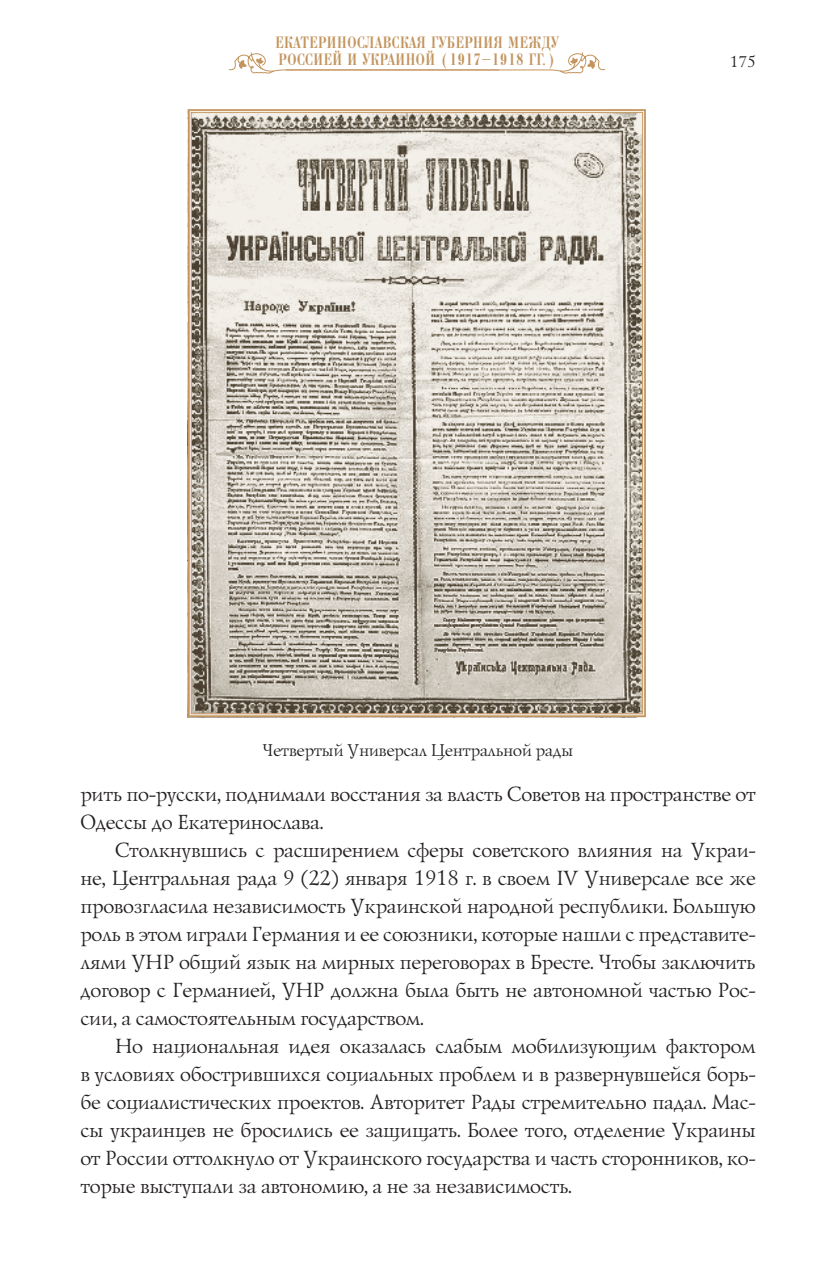
<style>
.page{position:relative;width:819px;height:1280px;background:#fff}
.page>*{position:absolute;margin:0;border:0;box-sizing:border-box;transform-origin:0 0}
.t1{font:21px/28px "Lazurski C";color:#231f20;text-align:justify}
.t2{font:17.5px/17.5px "Bodoni Cond C";letter-spacing:.04em;color:#c3945d}
.t3{font:17.5px "Lazurski C";color:#231f20}
.t4{font:15.75px "Lazurski C";color:#231f20}
</style>
<div class="page">
<svg style="left:229px;top:52px;width:376px;height:22px"></svg>
<svg style="left:187px;top:109px;width:459px;height:609px;background:#c5bfb4"></svg>
<p class="t2" style="left:275px;top:34px;width:284px">ЕКАТЕРИНОСЛАВСКАЯ ГУБЕРНИЯ МЕЖДУ<br>РОССИЕЙ И УКРАИНОЙ (1917–1918 ГГ.)</p>
<p class="t4" style="left:729px;top:51px;width:27px">175</p>
<p class="t3" style="left:261px;top:738px;width:312px">Четвертый Универсал Центральной рады</p>
<p class="t1" style="left:79px;top:779px;width:676px">рить по-русски, поднимали восстания за власть Советов на пространстве от<br>Одессы до Екатеринослава.</p>
<p class="t1" style="left:79px;top:835px;width:677px;text-indent:35px">Столкнувшись с расширением сферы советского влияния на Украи&shy;не, Центральная рада 9 (22) января 1918 г. в своем IV Универсале все же провозгласила независимость Украинской народной республики. Большую роль в этом играли Германия и ее союзники, которые нашли с представите&shy;лями УНР общий язык на мирных переговорах в Бресте. Чтобы заключить договор с Германией, УНР должна была быть не автономной частью Рос&shy;сии, а самостоятельным государством.</p>
<p class="t1" style="left:79px;top:1031px;width:677px;text-indent:35px">Но национальная идея оказалась слабым мобилизующим фактором в условиях обострившихся социальных проблем и в развернувшейся борь&shy;бе социалистических проектов. Авторитет Рады стремительно падал. Мас&shy;сы украинцев не бросились ее защищать. Более того, отделение Украины от России оттолкнуло от Украинского государства и часть сторонников, ко&shy;торые выступали за автономию, а не за независимость.</p>
</div>
